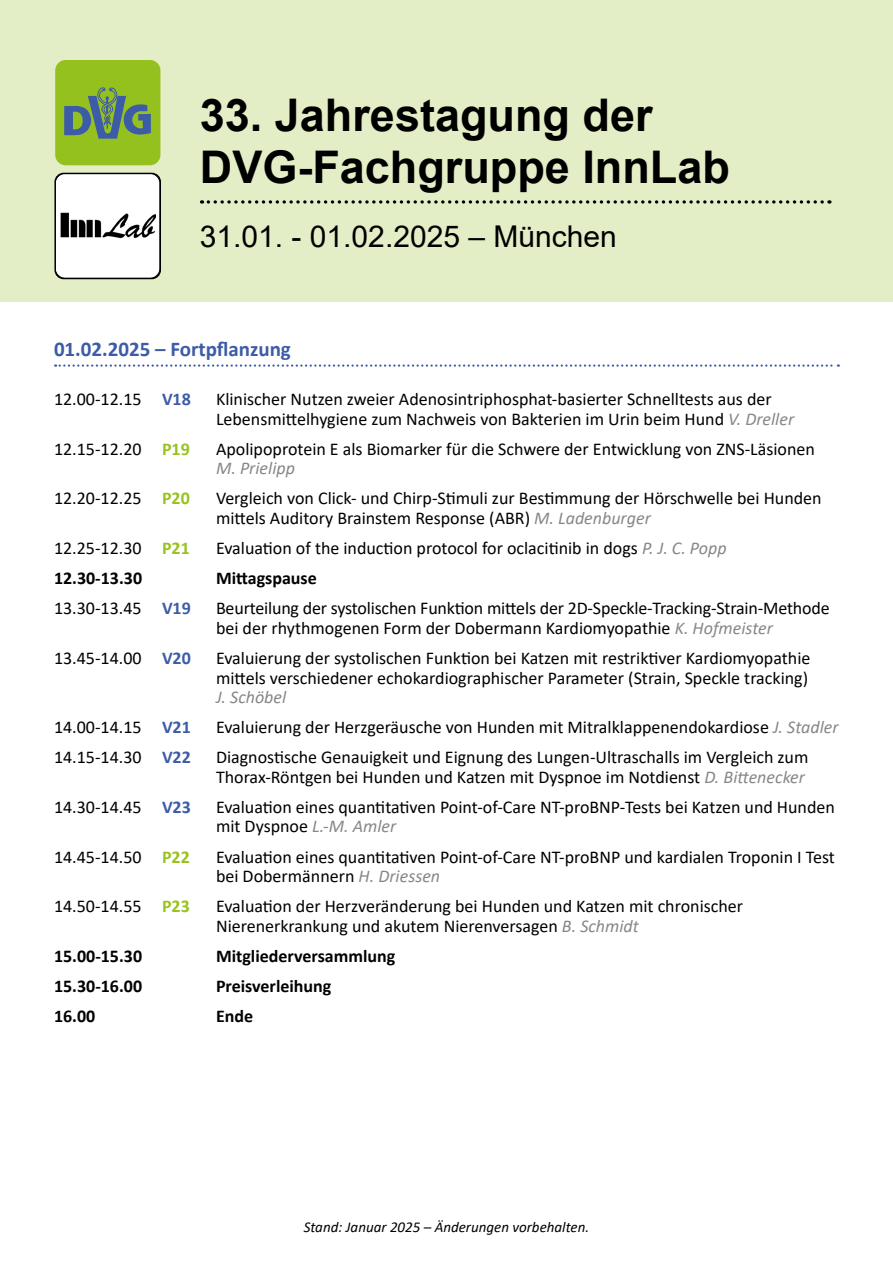
<style>
.page{position:relative;width:893px;height:1263px;background:#fff}
.page>*{position:absolute;margin:0;border:0;box-sizing:border-box;transform-origin:0 0}
.t1{font:700 45px/52.5px "Arial";color:#000}
.t2{font:30px "Arial";color:#000}
.t3{font:700 21px "Calibri";color:#3d5ca7}
.t4{font:18px/19.5px "Calibri";color:#000}
.t5{font:700 18px "Calibri";color:#000}
.t6{font:italic 18px "Calibri";color:#878787}
.t7{font:italic 15px "Calibri";color:#000}
.s1{font-weight:700;color:#3d5ca7}
.s2{font-style:italic;color:#878787}
.s3{font-weight:700;color:#98c21d}
</style>
<div class="page">
<div style="left:0;top:0;width:893px;height:302px;background:#e3edc6"></div>
<div style="left:55px;top:60px;width:105px;height:105px;background:#95c11f;border-radius:11px"></div>
<svg style="left:64px;top:87px;width:87px;height:52px"></svg>
<svg style="left:202px;top:200px;width:628px;height:4px"></svg>
<svg style="left:56px;top:173px;width:104px;height:105px;background:#e4e4e3"></svg>
<div style="left:54px;top:173px;width:107px;height:106px;border:1px solid #000;border-radius:8px"></div>
<svg style="left:55px;top:364px;width:784px;height:3px"></svg>
<h1 class="t1" style="left:200px;top:89px;width:532px">33. Jahrestagung der<br>DVG-Fachgruppe InnLab</h1>
<h2 class="t2" style="left:200px;top:216px;width:418px">31.01. - 01.02.2025 – München</h2>
<p class="t3" style="left:54px;top:334px;width:238px">01.02.2025 – Fortpflanzung</p>
<p class="t4" style="left:54px;top:389px;width:138px">12.00-12.15 <span class="s1">V18</span></p>
<p class="t4" style="left:216px;top:389px;width:580px">Klinischer Nutzen zweier Adenosintriphosphat-basierter Schnelltests aus der<br>Lebensmittelhygiene zum Nachweis von Bakterien im Urin beim Hund <span class="s2">V. Dreller</span></p>
<p class="t4" style="left:54px;top:439px;width:137px">12.15-12.20 <span class="s3">P19</span></p>
<p class="t4" style="left:216px;top:439px;width:600px">Apolipoprotein E als Biomarker für die Schwere der Entwicklung von ZNS-Läsionen</p>
<p class="t6" style="left:216px;top:456px;width:80px">M. Prielipp</p>
<p class="t4" style="left:54px;top:488px;width:137px">12.20-12.25 <span class="s3">P20</span></p>
<p class="t4" style="left:216px;top:488px;width:607px">Vergleich von Click- und Chirp-Stimuli zur Bestimmung der Hörschwelle bei Hunden mittels Auditory Brainstem Response (ABR) <span class="s2">M. Ladenburger</span></p>
<p class="t4" style="left:54px;top:538px;width:137px">12.25-12.30 <span class="s3">P21</span></p>
<p class="t4" style="left:216px;top:538px;width:512px">Evaluation of the induction protocol for oclacitinib in dogs <span class="s2">P. J. C. Popp</span></p>
<p class="t5" style="left:54px;top:565px;width:90px">12.30-13.30</p>
<p class="t5" style="left:216px;top:565px;width:102px">Mittagspause</p>
<p class="t4" style="left:54px;top:598px;width:138px">13.30-13.45 <span class="s1">V19</span></p>
<p class="t4" style="left:216px;top:598px;width:615px">Beurteilung der systolischen Funktion mittels der 2D-Speckle-Tracking-Strain-Methode bei der rhythmogenen Form der Dobermann Kardiomyopathie <span class="s2">K. Hofmeister</span></p>
<p class="t4" style="left:54px;top:648px;width:138px">13.45-14.00 <span class="s1">V20</span></p>
<p class="t4" style="left:216px;top:648px;width:596px">Evaluierung der systolischen Funktion bei Katzen mit restriktiver Kardiomyopathie mittels verschiedener echokardiographischer Parameter (Strain, Speckle tracking)</p>
<p class="t6" style="left:216px;top:684px;width:72px">J. Schöbel</p>
<p class="t4" style="left:54px;top:717px;width:138px">14.00-14.15 <span class="s1">V21</span></p>
<p class="t4" style="left:216px;top:717px;width:624px">Evaluierung der Herzgeräusche von Hunden mit Mitralklappenendokardiose <span class="s2">J. Stadler</span></p>
<p class="t4" style="left:54px;top:747px;width:138px">14.15-14.30 <span class="s1">V22</span></p>
<p class="t4" style="left:216px;top:747px;width:594px">Diagnostische Genauigkeit und Eignung des Lungen-Ultraschalls im Vergleich zum<br>Thorax-Röntgen bei Hunden und Katzen mit Dyspnoe im Notdienst <span class="s2">D. Bittenecker</span></p>
<p class="t4" style="left:54px;top:797px;width:138px">14.30-14.45 <span class="s1">V23</span></p>
<p class="t4" style="left:216px;top:797px;width:620px">Evaluation eines quantitativen Point-of-Care NT-proBNP-Tests bei Katzen und Hunden mit Dyspnoe <span class="s2">L.-M. Amler</span></p>
<p class="t4" style="left:54px;top:846px;width:137px">14.45-14.50 <span class="s3">P22</span></p>
<p class="t4" style="left:216px;top:846px;width:620px">Evaluation eines quantitativen Point-of-Care NT-proBNP und kardialen Troponin I Test bei Dobermännern <span class="s2">H. Driessen</span></p>
<p class="t4" style="left:54px;top:896px;width:137px">14.50-14.55 <span class="s3">P23</span></p>
<p class="t4" style="left:216px;top:896px;width:529px">Evaluation der Herzveränderung bei Hunden und Katzen mit chronischer<br>Nierenerkrankung und akutem Nierenversagen <span class="s2">B. Schmidt</span></p>
<p class="t5" style="left:54px;top:943px;width:90px">15.00-15.30</p>
<p class="t5" style="left:216px;top:943px;width:181px">Mitgliederversammlung</p>
<p class="t5" style="left:54px;top:973px;width:90px">15.30-16.00</p>
<p class="t5" style="left:216px;top:973px;width:117px">Preisverleihung</p>
<p class="t5" style="left:54px;top:1003px;width:43px">16.00</p>
<p class="t5" style="left:216px;top:1003px;width:39px">Ende</p>
<p class="t7" style="left:304px;top:1217px;width:287px">Stand: Januar 2025 – Änderungen vorbehalten.</p>
</div>
